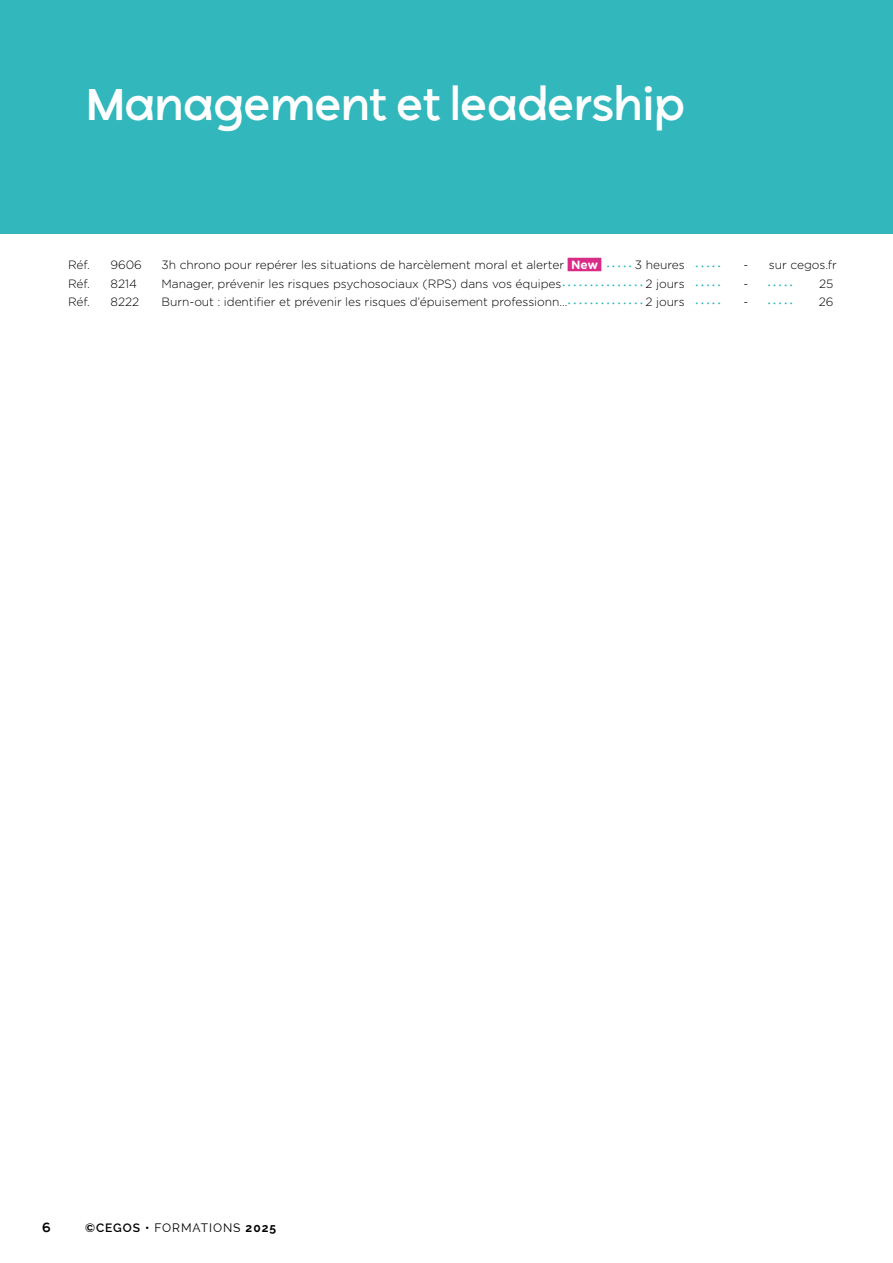
<style>
.page{position:relative;width:893px;height:1263px;background:#fff}
.page>*{position:absolute;margin:0;border:0;box-sizing:border-box;transform-origin:0 0}
.t1{font:500 45px "Ryker";color:#fff}
.t2{font:500 13.5px "Ryker";color:#000}
.t3{font:300 12px "Gotham Rounded";letter-spacing:-.005em;color:#000}
.t4{font:12px "Raleway";letter-spacing:.08em;color:#000}
.t5{font:300 7.5px "Gotham Rounded";color:#31b7bc}
.s1{font-weight:700;color:#fff}
.s2{font-size:7.5px;color:#31b7bc}
.s3{font-size:12px;color:#000}
.s4{font-weight:600}
.s5{font-weight:700}
</style>
<div class="page">
<div style="left:568px;top:258px;width:33px;height:13px;background:#d82c87"></div>
<div style="left:0;top:0;width:893px;height:234px;background:#31b7bc"></div>
<h1 class="t1" style="left:85px;top:78px;width:602px">Management et leadership</h1>
<p class="t3" style="left:68px;top:257px;width:23px">Réf.</p>
<p class="t3" style="left:111px;top:257px;width:33px">9606</p>
<p class="t3" style="left:162px;top:257px;width:561px">3h chrono pour repérer les situations de harcèlement moral et alerter <span class="s1">New</span> <span class="s2">• • • • •</span> 3 heures <span class="s2">• • • • •</span></p>
<p class="t3" style="left:743px;top:257px;width:95px">- sur cegos.fr</p>
<p class="t3" style="left:68px;top:275px;width:23px">Réf.</p>
<p class="t3" style="left:111px;top:275px;width:28px">8214</p>
<p class="t3" style="left:162px;top:275px;width:561px">Manager, prévenir les risques psychosociaux (RPS) dans vos équipes<span class="s2">• • • • • • • • • • • • • • •</span> 2 jours <span class="s2">• • • • •</span></p>
<p class="t5" style="left:743px;top:280px;width:51px"><span class="s3">-</span> •••••</p>
<p class="t3" style="left:819px;top:275px;width:16px">25</p>
<p class="t3" style="left:68px;top:294px;width:23px">Réf.</p>
<p class="t3" style="left:111px;top:294px;width:30px">8222</p>
<p class="t3" style="left:162px;top:294px;width:561px">Burn-out : identifier et prévenir les risques d’épuisement professionn…<span class="s2">• • • • • • • • • • • • • •</span> 2 jours <span class="s2">• • • • •</span></p>
<p class="t5" style="left:743px;top:299px;width:51px"><span class="s3">-</span> •••••</p>
<p class="t3" style="left:819px;top:294px;width:16px">26</p>
<p class="t2" style="left:42px;top:1219px;width:11px">6</p>
<p class="t4" style="left:85px;top:1221px;width:193px"><span class="s4">©CEGOS •</span> FORMATIONS <span class="s5">2025</span></p>
</div>
